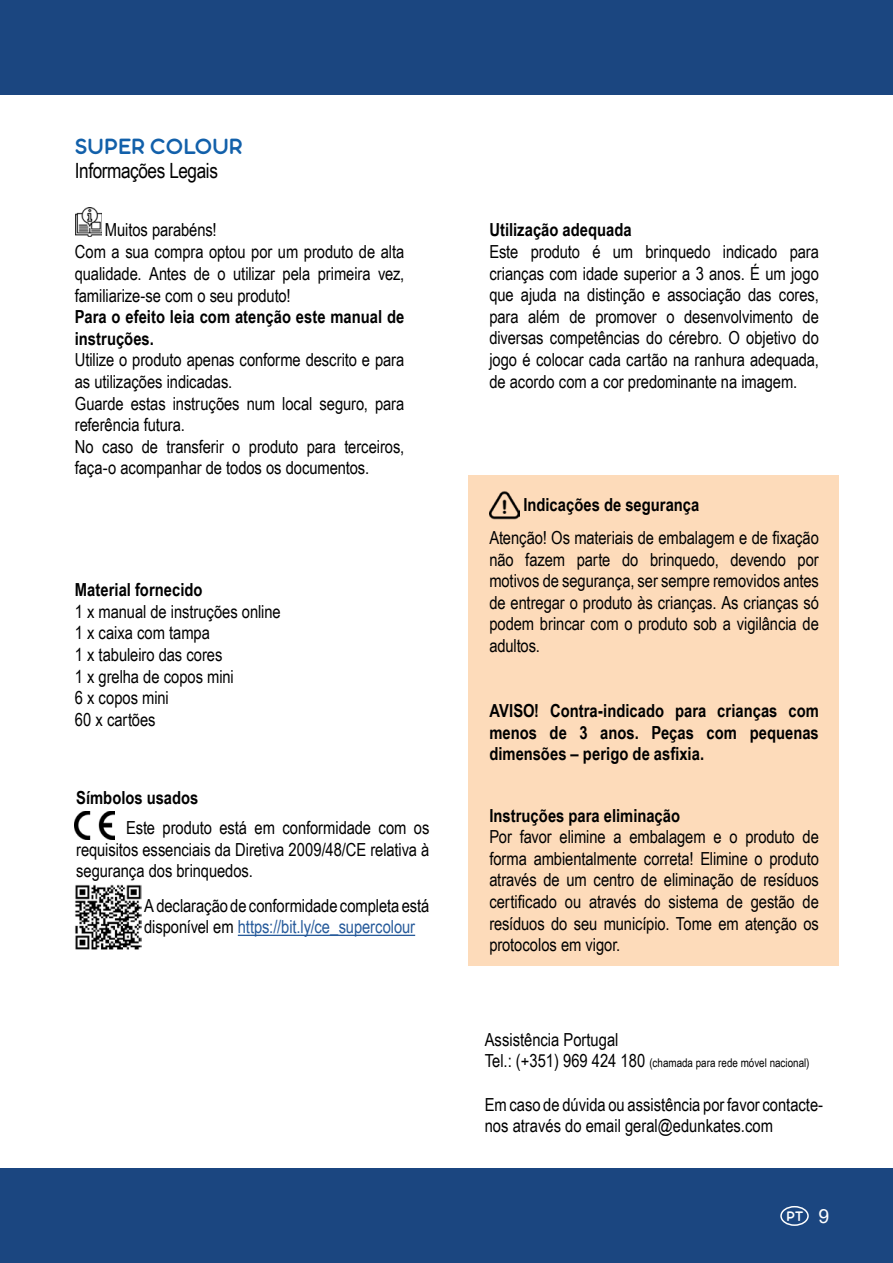
<style>
.page{position:relative;width:893px;height:1263px;background:#fff}
.page>*{position:absolute;margin:0;border:0;box-sizing:border-box;transform-origin:0 0}
.t1{font:600 24px "Aristotelica Text";letter-spacing:-.02em;color:#1260aa}
.t2{font:21px "Arial Narrow";letter-spacing:-.02em;color:#000}
.t3{font:19.5px "Arial";color:#fff}
.t4{font:18px/21.6px "Arial Narrow";letter-spacing:-.005em;color:#000}
.t5{font:700 18px/21.6px "Arial Narrow";color:#000}
.t6{font:600 15px "Aristotelica Text";color:#fff}
.t7{font:12px "Arial Narrow";color:#000}
.s1{color:#275b9b}
.s2{font-size:18px}
</style>
<div class="page">
<div style="left:0;top:0;width:893px;height:94px;background:#1b4680"></div>
<div style="left:1px;top:1169px;width:892px;height:94px;background:#1b4680"></div>
<hr style="left:0;top:1169px;width:1px;height:94px;background:#1b4680">
<img style="left:75px;top:208px;width:27px;height:28px">
<div style="left:468px;top:476px;width:371px;height:490px;background:#fddbba"></div>
<img style="left:489px;top:491px;width:31px;height:28px">
<hr style="left:238px;top:935px;width:177px;height:1px;background:#275b9b">
<img style="left:75px;top:811px;width:40px;height:28px">
<img style="left:75px;top:884px;width:66px;height:66px">
<div style="left:780px;top:1206px;width:29px;height:20px;border:2px solid #fff;border-radius:50%"></div>
<h1 class="t1" style="left:75px;top:132px;width:170px">SUPER COLOUR</h1>
<p class="t2" style="left:75px;top:155px;width:145px">Informações Legais</p>
<p class="t4" style="left:75px;top:219px;width:331px;text-indent:30px">Muitos parabéns!<br>Com a sua compra optou por um produto de alta qualidade. Antes de o utilizar pela primeira vez, familiarize-se com o seu produto!</p>
<p class="t5" style="left:75px;top:305px;width:331px">Para o efeito leia com atenção este manual de instruções.</p>
<p class="t4" style="left:75px;top:349px;width:331px">Utilize o produto apenas conforme descrito e para as utilizações indicadas.<br>Guarde estas instruções num local seguro, para referência futura.<br>No caso de transferir o produto para terceiros, faça-o acompanhar de todos os documentos.</p>
<p class="t5" style="left:75px;top:578px;width:129px">Material fornecido</p>
<p class="t4" style="left:75px;top:600px;width:207px">1 x manual de instruções online<br>1 x caixa com tampa<br>1 x tabuleiro das cores<br>1 x grelha de copos mini<br>6 x copos mini<br>60 x cartões</p>
<p class="t5" style="left:76px;top:786px;width:124px">Símbolos usados</p>
<p class="t4" style="left:76px;top:816px;width:355px;text-align:justify;text-indent:50px">Este produto está em conformidade com os requisitos essenciais da Diretiva 2009/48/CE relativa à segurança dos brinquedos.</p>
<p class="t4" style="left:144px;top:894px;width:287px">A declaração de conformidade completa está disponível em <span class="s1">https://bit.ly/ce_supercolour</span></p>
<p class="t5" style="left:489px;top:218px;width:144px">Utilização adequada</p>
<p class="t4" style="left:489px;top:240px;width:331px;text-align:justify">Este produto é um brinquedo indicado para crianças com idade superior a 3 anos. É um jogo que ajuda na distinção e associação das cores, para além de promover o desenvolvimento de diversas competências do cérebro. O objetivo do jogo é colocar cada cartão na ranhura adequada, de acordo com a cor predominante na imagem.</p>
<p class="t5" style="left:523px;top:493px;width:177px">Indicações de segurança</p>
<p class="t4" style="left:489px;top:526px;width:331px;text-align:justify">Atenção! Os materiais de embalagem e de fixação não fazem parte do brinquedo, devendo por motivos de segurança, ser sempre removidos antes de entregar o produto às crianças. As crianças só podem brincar com o produto sob a vigilância de adultos.</p>
<p class="t5" style="left:489px;top:699px;width:331px;text-align:justify">AVISO! Contra-indicado para crianças com menos de 3 anos. Peças com pequenas dimensões – perigo de asfixia.</p>
<p class="t5" style="left:489px;top:804px;width:192px">Instruções para eliminação</p>
<p class="t4" style="left:489px;top:825px;width:331px;text-align:justify">Por favor elimine a embalagem e o produto de forma ambientalmente correta! Elimine o produto através de um centro de eliminação de resíduos certificado ou através do sistema de gestão de resíduos do seu município. Tome em atenção os protocolos em vigor.</p>
<p class="t4" style="left:485px;top:1028px;width:135px">Assistência Portugal</p>
<p class="t7" style="left:485px;top:1054px;width:326px"><span class="s2">Tel.: (+351) 969 424 180</span> (chamada para rede móvel nacional)</p>
<p class="t4" style="left:485px;top:1093px;width:340px">Em caso de dúvida ou assistência por favor contacte&shy;nos através do email geral@edunkates.com</p>
<p class="t6" style="left:786px;top:1208px;width:19px">PT</p>
<p class="t3" style="left:818px;top:1203px;width:12px">9</p>
</div>
